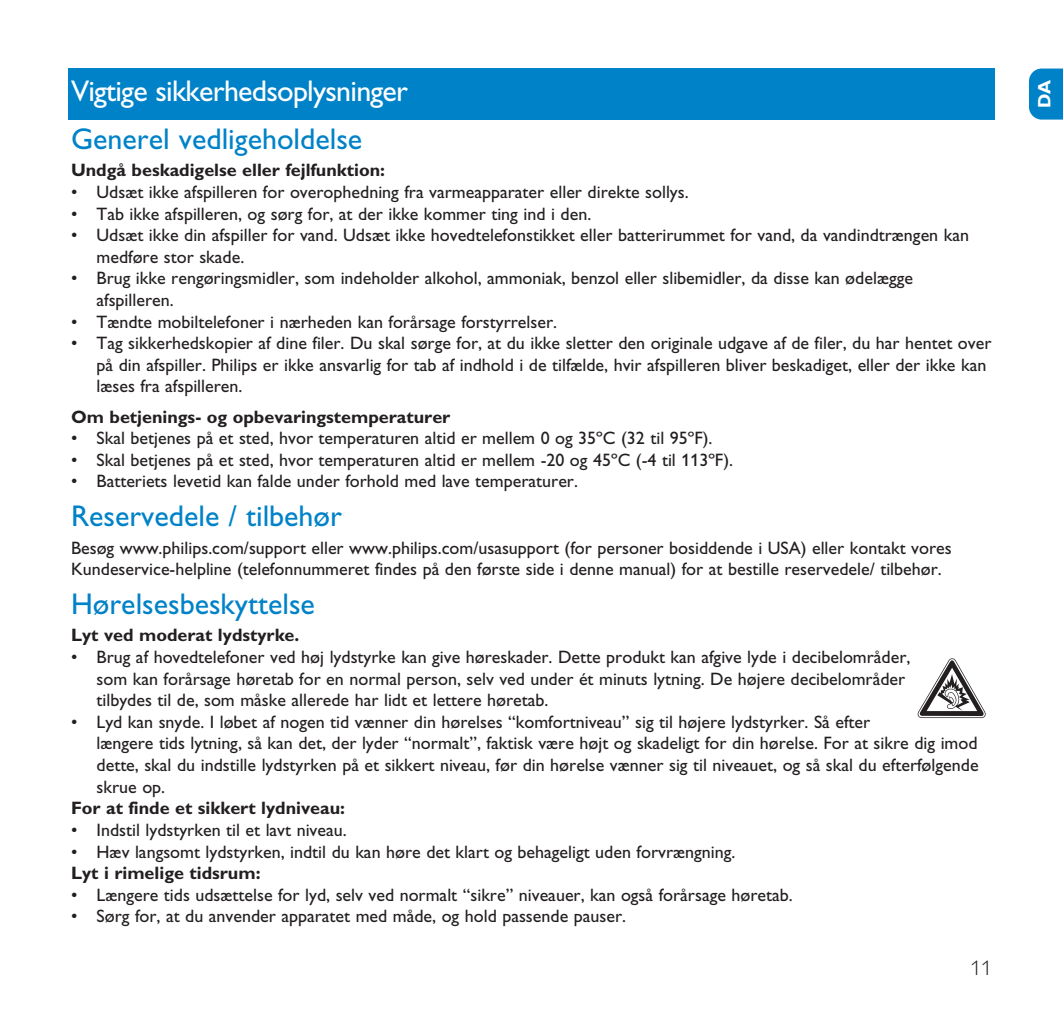
<style>
.page{position:relative;width:1063px;height:1021px;background:#fff}
.page>*{position:absolute;margin:0;border:0;box-sizing:border-box;transform-origin:0 0}
.t1{font:30px "Gill Alt One";color:#0082c8}
.t2{font:30px "Gill Alt One";letter-spacing:-.025em;color:#fff}
.t3{font:300 21px "Gill Alt One";color:#231f20}
.t4{font:18px/21.6px "Gill Alt One";color:#231f20}
.t5{font:700 18px "Gill Alt One";color:#231f20}
.t6{font:700 18px "Gill Alt One";color:#fff}
</style>
<div class="page">
<div style="left:1029px;top:69px;width:34px;height:51px;background:#0082c8"></div>
<div style="left:68px;top:69px;width:927px;height:51px;background:#0082c8"></div>
<svg style="left:917px;top:658px;width:69px;height:60px"></svg>
<h1 class="t2" style="left:71px;top:80px;width:339px">Vigtige sikkerhedsoplysninger</h1>
<h1 class="t1" style="left:71px;top:128px;width:293px">Generel vedligeholdelse</h1>
<p class="t5" style="left:71px;top:164px;width:316px">Undgå beskadigelse eller fejlfunktion:</p>
<p class="t4" style="left:71px;top:183px;width:619px">• Udsæt ikke afspilleren for overophedning fra varmeapparater eller direkte sollys.</p>
<p class="t4" style="left:71px;top:205px;width:522px">• Tab ikke afspilleren, og sørg for, at der ikke kommer ting ind i den.</p>
<p class="t4" style="left:97px;top:226px;width:874px;text-indent:-26px">• Udsæt ikke din afspiller for vand. Udsæt ikke hovedtelefonstikket eller batterirummet for vand, da vandindtrængen kan medføre stor skade.</p>
<p class="t4" style="left:97px;top:269px;width:818px;text-indent:-26px">• Brug ikke rengøringsmidler, som indeholder alkohol, ammoniak, benzol eller slibemidler, da disse kan ødelægge afspilleren.</p>
<p class="t4" style="left:71px;top:313px;width:488px">• Tændte mobiltelefoner i nærheden kan forårsage forstyrrelser.</p>
<p class="t4" style="left:97px;top:334px;width:896px;text-indent:-26px">• Tag sikkerhedskopier af dine filer. Du skal sørge for, at du ikke sletter den originale udgave af de filer, du har hentet over på din afspiller. Philips er ikke ansvarlig for tab af indhold i de tilfælde, hvir afspilleren bliver beskadiget, eller der ikke kan læses fra afspilleren.</p>
<p class="t5" style="left:71px;top:410px;width:381px">Om betjenings- og opbevaringstemperaturer</p>
<p class="t4" style="left:71px;top:429px;width:643px">• Skal betjenes på et sted, hvor temperaturen altid er mellem 0 og 35ºC (32 til 95ºF).</p>
<p class="t4" style="left:71px;top:451px;width:664px">• Skal betjenes på et sted, hvor temperaturen altid er mellem -20 og 45ºC (-4 til 113ºF).</p>
<p class="t4" style="left:71px;top:472px;width:509px">• Batteriets levetid kan falde under forhold med lave temperaturer.</p>
<h1 class="t1" style="left:71px;top:505px;width:273px">Reservedele / tilbehør</h1>
<p class="t4" style="left:71px;top:538px;width:882px">Besøg www.philips.com/support eller www.philips.com/usasupport (for personer bosiddende i USA) eller kontakt vores<br>Kundeservice-helpline (telefonnummeret findes på den første side i denne manual) for at bestille reservedele/ tilbehør.</p>
<h1 class="t1" style="left:71px;top:593px;width:245px">Hørelsesbeskyttelse</h1>
<p class="t5" style="left:71px;top:629px;width:230px">Lyt ved moderat lydstyrke.</p>
<p class="t4" style="left:97px;top:648px;width:815px;text-indent:-26px">• Brug af hovedtelefoner ved høj lydstyrke kan give høreskader. Dette produkt kan afgive lyde i decibelområder, som kan forårsage høretab for en normal person, selv ved under ét minuts lytning. De højere decibelområder tilbydes til de, som måske allerede har lidt et lettere høretab.</p>
<p class="t4" style="left:97px;top:713px;width:884px;text-indent:-26px">• Lyd kan snyde. I løbet af nogen tid vænner din hørelses “komfortniveau” sig til højere lydstyrker. Så efter<br>længere tids lytning, så kan det, der lyder “normalt”, faktisk være højt og skadeligt for din hørelse. For at sikre dig imod dette, skal du indstille lydstyrken på et sikkert niveau, før din hørelse vænner sig til niveauet, og så skal du efterfølgende skrue op.</p>
<p class="t5" style="left:71px;top:801px;width:276px">For at finde et sikkert lydniveau:</p>
<p class="t4" style="left:71px;top:821px;width:277px">• Indstil lydstyrken til et lavt niveau.</p>
<p class="t4" style="left:71px;top:842px;width:666px">• Hæv langsomt lydstyrken, indtil du kan høre det klart og behageligt uden forvrængning.</p>
<p class="t5" style="left:71px;top:866px;width:191px">Lyt i rimelige tidsrum:</p>
<p class="t4" style="left:71px;top:885px;width:723px">• Længere tids udsættelse for lyd, selv ved normalt “sikre” niveauer, kan også forårsage høretab.</p>
<p class="t4" style="left:71px;top:907px;width:557px">• Sørg for, at du anvender apparatet med måde, og hold passende pauser.</p>
<p class="t3" style="left:971px;top:960px;width:22px">11</p>
<p class="t6" style="left:1038px;top:108px;width:30px;rotate:-90deg">DA</p>
</div>
